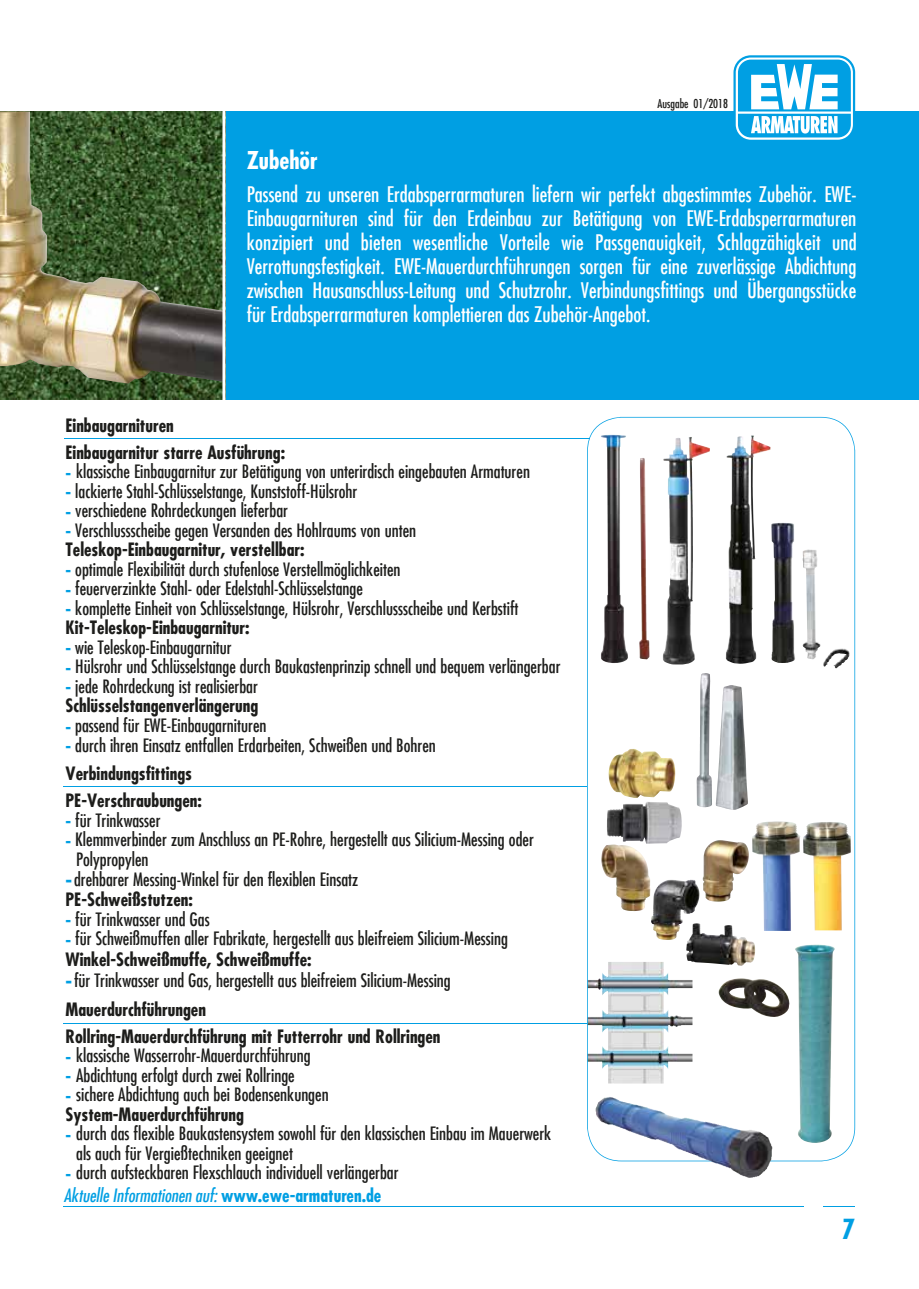
<style>
.page{position:relative;width:919px;height:1289px;background:#fff}
.page>*{position:absolute;margin:0;border:0;box-sizing:border-box;transform-origin:0 0}
.t1{font:700 condensed 27px "Futura Com";color:#009fe3}
.t2{font:700 condensed 24px "Futura Com";color:#fff}
.t3{font:500 condensed 21px/24px "Futura Com";color:#fff;text-align:justify}
.t4{font:500 condensed 18px/19.5px "Futura Com";color:#1d1d1b}
.t5{font:700 condensed 18px/27px "Futura Com";color:#1d1d1b}
.t6{font:italic 500 condensed 18px "Futura Com";color:#009fe3}
.t7{font:500 condensed 12px "Futura Com";color:#1d1d1b}
.s1{font-weight:700;color:#009fe3}
.s2{font-weight:700}
.s3{font-weight:700;font-size:21px;color:#009fe3}
.s4{font-weight:700;font-style:normal}
</style>
<div class="page">
<div style="left:0;top:112px;width:918px;height:288px;background:#009fe3"></div>
<hr style="left:64px;top:1205px;width:740px;height:1px;background:#009fe3">
<hr style="left:823px;top:1205px;width:32px;height:1px;background:#009fe3">
<svg style="left:733px;top:55px;width:122px;height:87px"></svg>
<svg style="left:735px;top:58px;width:117px;height:82px"></svg>
<svg style="left:738px;top:60px;width:112px;height:77px"></svg>
<hr style="left:64px;top:438px;width:525px;height:1px;background:#009fe3">
<hr style="left:64px;top:1023px;width:523px;height:1px;background:#009fe3">
<hr style="left:64px;top:786px;width:523px;height:1px;background:#009fe3">
<img style="left:0;top:111px;width:225px;height:289px">
<svg style="left:587px;top:417px;width:268px;height:744px"></svg>
<img style="left:595px;top:1096px;width:144px;height:78px">
<img style="left:702px;top:840px;width:46px;height:61px">
<img style="left:601px;top:844px;width:49px;height:67px">
<img style="left:651px;top:879px;width:48px;height:60px">
<img style="left:686px;top:923px;width:69px;height:42px">
<img style="left:803px;top:822px;width:47px;height:108px">
<img style="left:752px;top:821px;width:48px;height:109px">
<p class="t7" style="left:657px;top:95px;width:72px">Ausgabe 01/2018</p>
<h2 class="t2" style="left:247px;top:144px;width:72px">Zubehör</h2>
<p class="t3" style="left:247px;top:181px;width:611px">Passend zu unseren Erdabsperrarmaturen liefern wir perfekt abgestimmtes Zubehör. EWE-Einbaugarnituren sind für den Erdeinbau zur Betätigung von EWE-Erdabsperrarmaturen konzipiert und bieten wesentliche Vorteile wie Passgenauigkeit, Schlagzähigkeit und Verrottungsfestigkeit. EWE-Mauerdurchführungen sorgen für eine zuverlässige Abdichtung zwischen Hausanschluss-Leitung und Schutzrohr. Verbindungsfittings und Übergangsstücke für Erdabsperrarmaturen komplettieren das Zubehör-Angebot.</p>
<p class="t5" style="left:65px;top:412px;width:221px">Einbaugarnituren<br>Einbaugarnitur starre Ausführung:</p>
<p class="t4" style="left:65px;top:461px;width:466px"><span class="s1">-</span> klassische Einbaugarnitur zur Betätigung von unterirdisch eingebauten Armaturen</p>
<p class="t4" style="left:65px;top:481px;width:293px"><span class="s1">-</span> lackierte Stahl-Schlüsselstange, Kunststoff-Hülsrohr</p>
<p class="t4" style="left:65px;top:500px;width:224px"><span class="s1">-</span> verschiedene Rohrdeckungen lieferbar</p>
<p class="t4" style="left:65px;top:520px;width:352px"><span class="s1">-</span> Verschlussscheibe gegen Versanden des Hohlraums von unten<br><span class="s2">Teleskop-Einbaugarnitur, verstellbar:</span></p>
<p class="t4" style="left:65px;top:559px;width:336px"><span class="s1">-</span> optimale Flexibilität durch stufenlose Verstellmöglichkeiten</p>
<p class="t4" style="left:65px;top:578px;width:299px"><span class="s1">-</span> feuerverzinkte Stahl- oder Edelstahl-Schlüsselstange</p>
<p class="t4" style="left:65px;top:598px;width:454px"><span class="s1">-</span> komplette Einheit von Schlüsselstange, Hülsrohr, Verschlussscheibe und Kerbstift<br><span class="s2">Kit-Teleskop-Einbaugarnitur:</span></p>
<p class="t4" style="left:65px;top:637px;width:168px"><span class="s1">-</span> wie Teleskop-Einbaugarnitur</p>
<p class="t4" style="left:65px;top:656px;width:496px"><span class="s1">-</span> Hülsrohr und Schlüsselstange durch Baukastenprinzip schnell und bequem verlängerbar</p>
<p class="t4" style="left:65px;top:676px;width:194px"><span class="s1">-</span> jede Rohrdeckung ist realisierbar<br><span class="s2">Schlüsselstangenverlängerung</span></p>
<p class="t4" style="left:65px;top:715px;width:202px"><span class="s1">-</span> passend für EWE-Einbaugarnituren</p>
<p class="t4" style="left:65px;top:730px;width:372px;line-height:27.8px"><span class="s1">-</span> durch ihren Einsatz entfallen Erdarbeiten, Schweißen und Bohren<br><span class="s2">Verbindungsfittings<br>PE-Verschraubungen:</span></p>
<p class="t4" style="left:65px;top:809px;width:97px"><span class="s1">-</span> für Trinkwasser</p>
<p class="t4" style="left:65px;top:829px;width:470px"><span class="s1">-</span> Klemmverbinder zum Anschluss an PE-Rohre, hergestellt aus Silicium-Messing oder</p>
<p class="t4" style="left:76px;top:848px;width:74px">Polypropylen</p>
<p class="t4" style="left:65px;top:869px;width:294px"><span class="s3">-</span>drehbarer Messing-Winkel für den flexiblen Einsatz</p>
<p class="t5" style="left:65px;top:885px;width:129px">PE-Schweißstutzen:</p>
<p class="t4" style="left:65px;top:908px;width:146px"><span class="s1">-</span> für Trinkwasser und Gas</p>
<p class="t4" style="left:65px;top:927px;width:444px;line-height:21px"><span class="s1">-</span> für Schweißmuffen aller Fabrikate, hergestellt aus bleifreiem Silicium-Messing<br><span class="s2">Winkel-Schweißmuffe, Schweißmuffe:<br></span><span class="s3">-</span>für Trinkwasser und Gas, hergestellt aus bleifreiem Silicium-Messing</p>
<p class="t5" style="left:65px;top:995px;width:376px">Mauerdurchführungen<br>Rollring-Mauerdurchführung mit Futterrohr und Rollringen</p>
<p class="t4" style="left:65px;top:1045px;width:247px"><span class="s1">-</span> klassische Wasserrohr-Mauerdurchführung</p>
<p class="t4" style="left:65px;top:1064px;width:231px"><span class="s1">-</span> Abdichtung erfolgt durch zwei Rollringe</p>
<p class="t4" style="left:65px;top:1084px;width:265px"><span class="s1">-</span> sichere Abdichtung auch bei Bodensenkungen<br><span class="s2">System-Mauerdurchführung</span></p>
<p class="t4" style="left:76px;top:1123px;width:476px;text-indent:-11px"><span class="s1">-</span> durch das flexible Baukastensystem sowohl für den klassischen Einbau im Mauerwerk als auch für Vergießtechniken geeignet</p>
<p class="t4" style="left:65px;top:1162px;width:334px"><span class="s1">-</span> durch aufsteckbaren Flexschlauch individuell verlängerbar</p>
<p class="t6" style="left:64px;top:1182px;width:319px">Aktuelle Informationen auf: <span class="s4">www.ewe-armaturen.de</span></p>
<h1 class="t1" style="left:841px;top:1210px;width:15px">7</h1>
</div>
